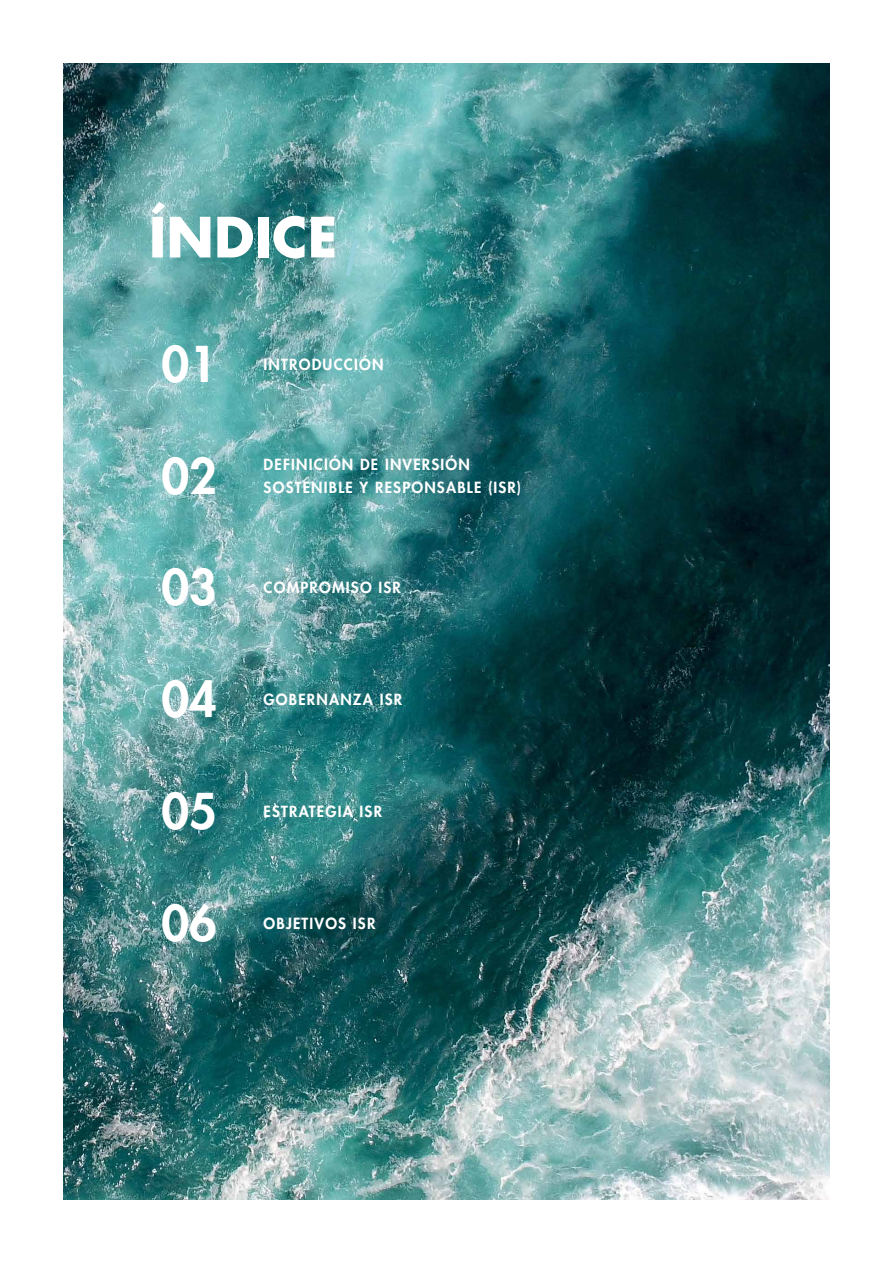
<style>
.page{position:relative;width:893px;height:1263px;background:#fff}
.page>*{position:absolute;margin:0;border:0;box-sizing:border-box;transform-origin:0 0}
.t1{font:700 54px "Futura Std";color:#fff}
.t2{font:800 48px "Futura Std";color:#fff}
.t3{font:800 15px "Futura Std";letter-spacing:.08em;color:#fff}
</style>
<div class="page">
<img style="left:64px;top:64px;width:765px;height:1135px">
<svg style="left:345px;top:239px;width:13px;height:37px"></svg>
<h1 class="t1" style="left:149px;top:201px;width:190px">ÍNDICE</h1>
<h2 class="t2" style="left:161px;top:334px;width:57px">01</h2>
<p class="t3" style="left:264px;top:355px;width:121px">INTRODUCCIÓN</p>
<h2 class="t2" style="left:161px;top:446px;width:57px">02</h2>
<h2 class="t2" style="left:161px;top:557px;width:57px">03</h2>
<h2 class="t2" style="left:161px;top:669px;width:57px">04</h2>
<h2 class="t2" style="left:161px;top:781px;width:57px">05</h2>
<h2 class="t2" style="left:161px;top:893px;width:57px">06</h2>
<p class="t3" style="left:264px;top:455px;width:208px">DEFINICIÓN DE INVERSIÓN</p>
<p class="t3" style="left:264px;top:478px;width:259px">SOSTENIBLE Y RESPONSABLE (ISR)</p>
<p class="t3" style="left:264px;top:578px;width:139px">COMPROMISO ISR</p>
<p class="t3" style="left:264px;top:690px;width:140px">GOBERNANZA ISR</p>
<p class="t3" style="left:264px;top:802px;width:120px">ESTRATEGIA ISR</p>
<p class="t3" style="left:264px;top:914px;width:113px">OBJETIVOS ISR</p>
</div>
